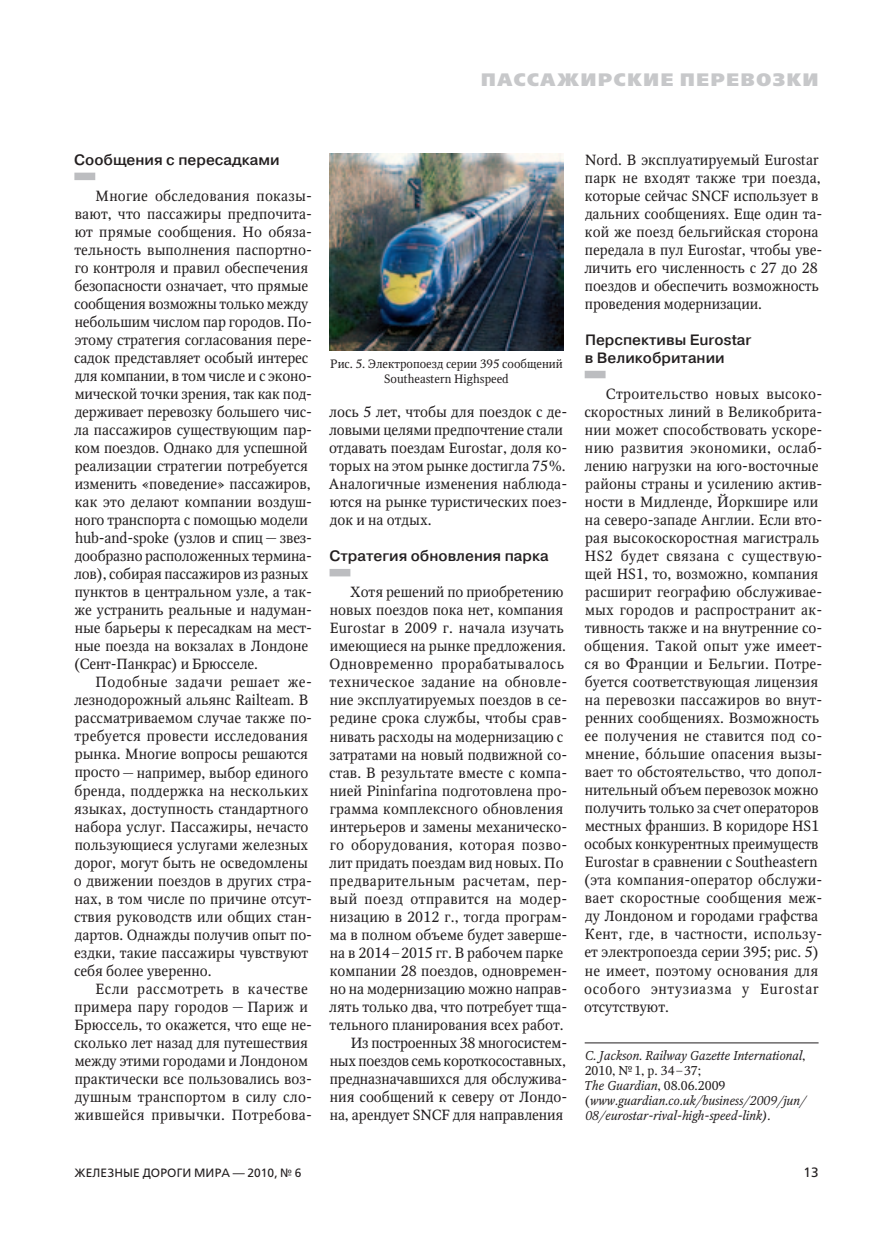
<style>
.page{position:relative;width:893px;height:1234px;background:#fff}
.page>*{position:absolute;margin:0;border:0;box-sizing:border-box;transform-origin:0 0}
.t1{font:800 18px "Free Set";letter-spacing:.09em;color:#c7c8ca}
.t2{font:500 15px/18px "Pragmatica";color:#231f20}
.t3{font:14.7px/18px "Octava";color:#231f20}
.t4{font:13.5px "Free Set";color:#231f20}
.t5{font:italic 12.75px/15px "Octava";color:#231f20}
.t6{font:12px/15px "Octava";color:#231f20;text-align:center}
.t7{font:12px "Free Set";letter-spacing:.01em;color:#231f20}
.s1{font-style:normal}
</style>
<div class="page">
<div style="left:74px;top:172px;width:21px;height:8px;background:#bcbdc0"></div>
<div style="left:330px;top:568px;width:20px;height:8px;background:#bcbdc0"></div>
<div style="left:585px;top:370px;width:21px;height:8px;background:#bcbdc0"></div>
<hr style="left:585px;top:1042px;width:234px;height:1px;background:#231f20">
<img style="left:330px;top:153px;width:233px;height:197px">
<p class="t1" style="left:481px;top:68px;width:339px">Пассажирские п еревозки</p>
<p class="t2" style="left:74px;top:151px;width:207px">Сообщения с пересадками</p>
<p class="t3" style="left:74px;top:187px;width:240px;text-indent:22px">Многие обследования показы&shy;вают, что пассажиры предпочита&shy;ют прямые сообщения. Но обяза&shy;тельность выполнения паспортно&shy;го контроля и правил обеспечения безопасности означает, что прямые сообщения возможны только между небольшим числом пар городов. По&shy;этому стратегия согласования пере&shy;садок представляет особый интерес для компании, в том числе и с эконо&shy;мической точки зрения, так как под&shy;держивает перевозку большего чис&shy;ла пассажиров существующим пар&shy;ком поездов. Однако для успешной реализации стратегии потребуется изменить «поведение» пассажиров, как это делают компании воздуш&shy;ного транспорта с помощью модели hub-and-spoke (узлов и спиц—звез&shy;дообразно расположенных термина&shy;лов), собирая пассажиров из разных пунктов в центральном узле, а так&shy;же устранить реальные и надуман&shy;ные барьеры к пересадкам на мест&shy;ные поезда на вокзалах в Лондоне (Сент-Панкрас) и Брюсселе.</p>
<p class="t3" style="left:74px;top:673px;width:240px;text-indent:22px">Подобные задачи решает же&shy;лезнодорожный альянс Railteam. В рассматриваемом случае также по&shy;требуется провести исследования рынка. Многие вопросы решаются просто—например, выбор единого бренда, поддержка на нескольких языках, доступность стандартного набора услуг. Пассажиры, нечасто пользующиеся услугами железных дорог, могут быть не осведомлены о движении поездов в других стра&shy;нах, в том числе по причине отсут&shy;ствия руководств или общих стан&shy;дартов. Однажды получив опыт по&shy;ездки, такие пассажиры чувствуют себя более уверенно.</p>
<p class="t3" style="left:74px;top:979px;width:240px;text-indent:21px">Если рассмотреть в качестве примера пару городов — Париж и<br>Брюссель, то окажется, что еще не&shy;сколько лет назад для путешествия между этими городами и Лондоном практически все пользовались воз&shy;душным транспортом в силу сло&shy;жившейся привычки. Потребова-</p>
<p class="t6" style="left:330px;top:356px;width:234px">Рис. 5. Электропоезд серии 395 сообщений<br>Southeastern Highspeed</p>
<p class="t3" style="left:329px;top:403px;width:240px">лось 5 лет, чтобы для поездок с де&shy;ловыми целями предпочтение стали отдавать поездам Eurostar, доля ко&shy;торых на этом рынке достигла 75%.<br>Аналогичные изменения наблюда&shy;ются на рынке туристических поез&shy;док и на отдых.</p>
<p class="t2" style="left:329px;top:547px;width:221px">Стратегия обновления парка</p>
<p class="t3" style="left:329px;top:583px;width:240px;text-align:right">Хотя решений по приобретению новых поездов пока нет, компания Eurostar в 2009 г. начала изучать имеющиеся на рынке предложения.<br>Одновременно прорабатывалось техническое задание на обновле&shy;ние эксплуатируемых поездов в се&shy;редине срока службы, чтобы срав&shy;нивать расходы на модернизацию с затратами на новый подвижной со&shy;став. В результате вместе с компа&shy;нией Pininfarina подготовлена про&shy;грамма комплексного обновления интерьеров и замены механическо&shy;го оборудования, которая позво&shy;лит придать поездам вид новых. По предварительным расчетам, пер&shy;вый поезд отправится на модер&shy;низацию в 2012 г., тогда програм&shy;ма в полном объеме будет заверше&shy;на в 2014–2015 гг. В рабочем парке компании 28 поездов, одновремен&shy;но на модернизацию можно направ&shy;лять только два, что потребует тща&shy;тельного планирования всех работ.<br>Из построенных 38 многосистем&shy;ных поездов семь короткосоставных, предназначавшихся для обслужива&shy;ния сообщений к северу от Лондо&shy;на, арендует SNCF для направления</p>
<p class="t3" style="left:584px;top:151px;width:240px">Nord. В эксплуатируемый Eurostar парк не входят также три поезда, которые сейчас SNCF использует в дальних сообщениях. Еще один та&shy;кой же поезд бельгийская сторона передала в пул Eurostar, чтобы уве&shy;личить его численность с 27 до 28 поездов и обеспечить возможность проведения модернизации.</p>
<p class="t2" style="left:585px;top:331px;width:168px">Перспективы Eurostar в Великобритании</p>
<p class="t3" style="left:584px;top:385px;width:240px;text-indent:22px">Cтроительство новых высоко&shy;скоростных линий в Великобрита&shy;нии может способствовать ускоре&shy;нию развития экономики, ослаб&shy;лению нагрузки на юго-восточные районы страны и усилению актив&shy;ности в Мидленде, Йоркшире или на северо-западе Англии. Если вто&shy;рая высокоскоростная магистраль<br>HS2 будет связана с существую&shy;щей HS1, то, возможно, компания расширит географию обслуживае&shy;мых городов и распространит ак&shy;тивность также и на внутренние со&shy;общения. Такой опыт уже имеет&shy;ся во Франции и Бельгии. Потре&shy;буется соответствующая лицензия на перевозки пассажиров во внут&shy;ренних сообщениях. Возможность ее получения не ставится под со&shy;мнение, бо́льшие опасения вызы&shy;вает то обстоятельство, что допол&shy;нительный объем перевозок можно получить только за счет операторов местных франшиз. В коридоре HS1 особых конкурентных преимуществ<br>Eurostar в сравнении с Southeastern (эта компания-оператор обслужи&shy;вает скоростные сообщения меж&shy;ду Лондоном и городами графства<br>Кент, где, в частности, использу&shy;ет электропоезда серии 395; рис. 5) не имеет, поэтому основания для особого энтузиазма у Eurostar отсутствуют.</p>
<p class="t5" style="left:584px;top:1047px;width:224px">C. Jackson. Railway Gazette International<span class="s1">, 2010, №1, p. 34–37;<br></span>The Guardian<span class="s1">, 08.06.2009 (</span>www.guardian.co.uk/business/2009/jun/ 08/eurostar-rival-high-speed-link).</p>
<p class="t7" style="left:74px;top:1165px;width:229px">Железные дороги мира — 2010, № 6</p>
<p class="t4" style="left:804px;top:1163px;width:17px">13</p>
</div>
